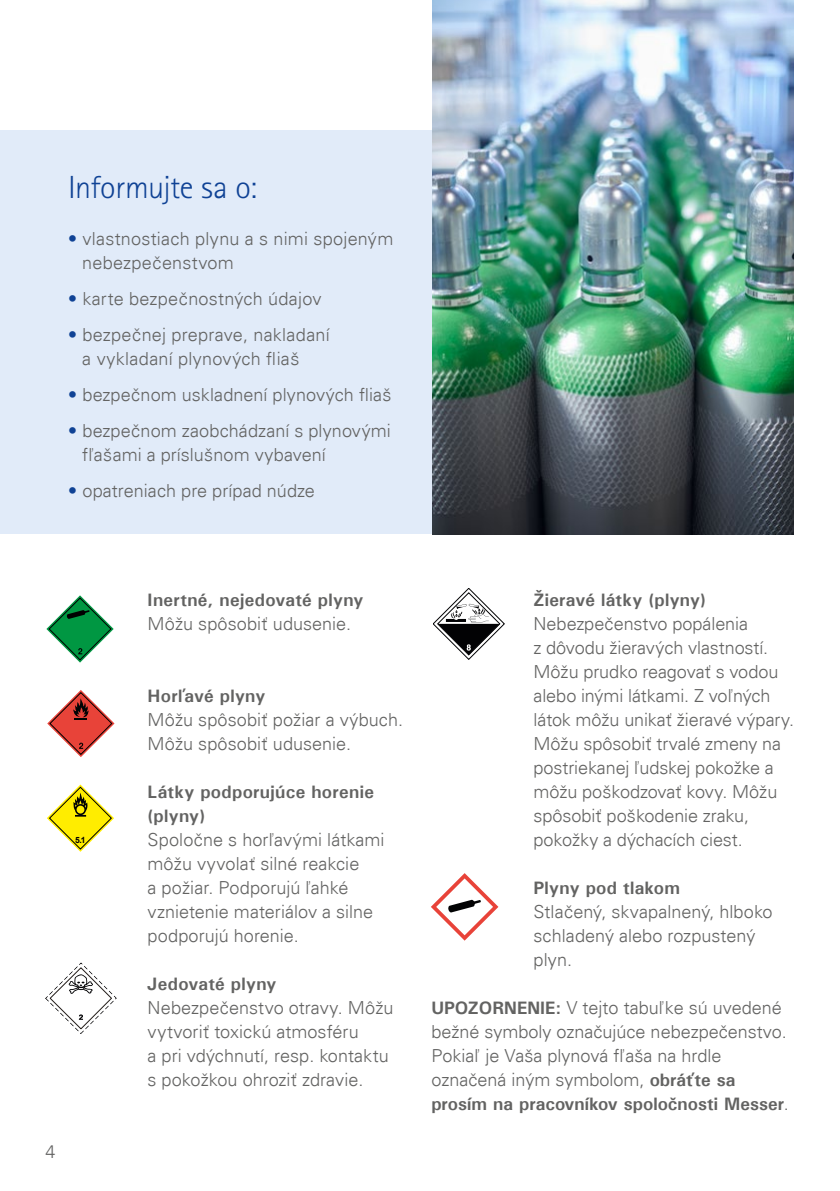
<style>
.page{position:relative;width:840px;height:1191px;background:#fff}
.page>*{position:absolute;margin:0;border:0;box-sizing:border-box;transform-origin:0 0}
.t1{font:300 32px "Rotis Sans Serif Std";letter-spacing:-.015em;color:#0f4295}
.t2{font:300 18px/24px "Univers";color:#636362}
.t3{font:700 18px/24px "Univers";letter-spacing:.015em;color:#636362}
.t4{font:700 8.6px "Arial";color:#000}
.s1{color:#0f4295}
.s2{font-weight:700}
</style>
<div class="page">
<div style="left:0;top:130px;width:517px;height:404px;background:#e1ebf9"></div>
<svg style="left:47px;top:784px;width:67px;height:67px"></svg>
<svg style="left:45px;top:962px;width:72px;height:72px"></svg>
<svg style="left:433px;top:588px;width:71px;height:71px"></svg>
<svg style="left:47px;top:690px;width:67px;height:67px"></svg>
<svg style="left:431px;top:873px;width:67px;height:67px"></svg>
<svg style="left:46px;top:595px;width:68px;height:67px"></svg>
<img style="left:432px;top:0;width:361px;height:534px">
<h1 class="t1" style="left:68px;top:169px;width:190px">Informujte sa o:</h1>
<p class="t2" style="left:82px;top:226px;width:312px;text-indent:-14px"><span class="s1">•</span> vlastnostiach plynu a s nimi spojeným nebezpečenstvom</p>
<p class="t2" style="left:68px;top:286px;width:255px"><span class="s1">•</span> karte bezpečnostných údajov</p>
<p class="t2" style="left:82px;top:322px;width:249px;text-indent:-14px"><span class="s1">•</span> bezpečnej preprave, nakladaní a vykladaní plynových fliaš</p>
<p class="t2" style="left:68px;top:382px;width:325px"><span class="s1">•</span> bezpečnom uskladnení plynových fliaš</p>
<p class="t2" style="left:82px;top:418px;width:310px;text-indent:-14px"><span class="s1">•</span> bezpečnom zaobchádzaní s plynovými fľašami a príslušnom vybavení</p>
<p class="t2" style="left:68px;top:478px;width:248px"><span class="s1">•</span> opatreniach pre prípad núdze</p>
<p class="t4" style="left:75px;top:834px;width:12px">5.1</p>
<p class="t2" style="left:45px;top:1139px;width:12px">4</p>
<p class="t3" style="left:147px;top:588px;width:217px">Inertné, nejedovaté plyny</p>
<p class="t2" style="left:147px;top:612px;width:205px">Môžu spôsobiť udusenie.</p>
<p class="t3" style="left:147px;top:684px;width:119px">Horľavé plyny</p>
<p class="t2" style="left:147px;top:708px;width:257px">Môžu spôsobiť požiar a výbuch.<br>Môžu spôsobiť udusenie.</p>
<p class="t3" style="left:147px;top:780px;width:228px">Látky podporujúce horenie (plyny)</p>
<p class="t2" style="left:147px;top:828px;width:238px">Spoločne s horľavými látkami môžu vyvolať silné reakcie<br>a požiar. Podporujú ľahké vznietenie materiálov a silne podporujú horenie.</p>
<p class="t3" style="left:147px;top:972px;width:130px">Jedovaté plyny</p>
<p class="t2" style="left:147px;top:996px;width:247px">Nebezpečenstvo otravy. Môžu vytvoriť toxickú atmosféru<br>a pri vdýchnutí, resp. kontaktu s pokožkou ohroziť zdravie.</p>
<p class="t3" style="left:533px;top:588px;width:174px">Žieravé látky (plyny)</p>
<p class="t2" style="left:533px;top:612px;width:262px">Nebezpečenstvo popálenia<br>z dôvodu žieravých vlastností.<br>Môžu prudko reagovať s vodou alebo inými látkami. Z voľných látok môžu unikať žieravé výpary.<br>Môžu spôsobiť trvalé zmeny na postriekanej ľudskej pokožke a môžu poškodzovať kovy. Môžu spôsobiť poškodenie zraku, pokožky a dýchacích ciest.</p>
<p class="t3" style="left:533px;top:876px;width:148px">Plyny pod tlakom</p>
<p class="t2" style="left:533px;top:900px;width:240px">Stlačený, skvapalnený, hlboko schladený alebo rozpustený plyn.</p>
<p class="t2" style="left:431px;top:996px;width:359px"><span class="s2">UPOZORNENIE:</span> V tejto tabuľke sú uvedené bežné symboly označujúce nebezpečenstvo.<br>Pokiaľ je Vaša plynová fľaša na hrdle označená iným symbolom, <span class="s2">obráťte sa prosím na pracovníkov spoločnosti Messer</span>.</p>
</div>
